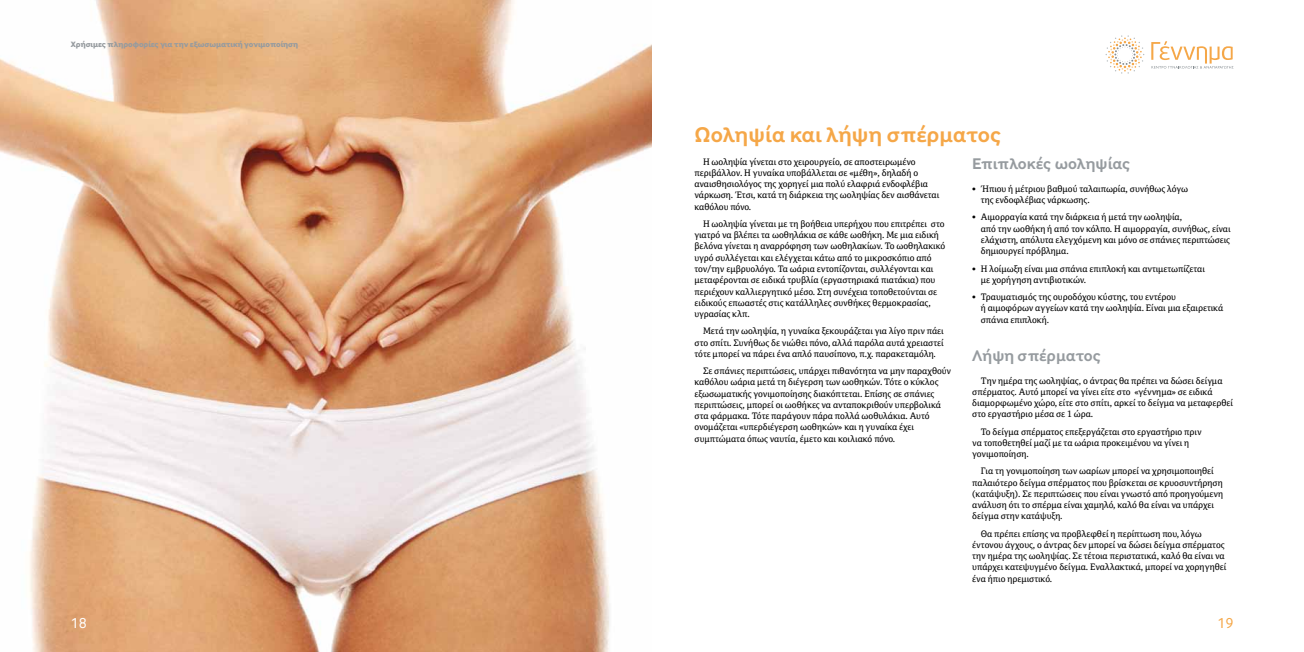
<style>
.page{position:relative;width:1304px;height:652px;background:#fff}
.page>*{position:absolute;margin:0;border:0;box-sizing:border-box;transform-origin:0 0}
.t1{font:700 22px "Inter Face Greek";color:#f5a748}
.t2{font:700 16px "Inter Face Greek";color:#969b9f}
.t3{font:15px "Inter Face Greek";color:#fff}
.t4{font:15px "Inter Face Greek";color:#f5a748}
.t5{font:9px/11.2px "Cordale Grk";color:#000}
.t6{font:8px "Inter Face Greek X Bold";color:#969b9f}
.s1{font-weight:700}
</style>
<div class="page">
<img style="left:0;top:0;width:652px;height:652px">
<svg style="left:1151px;top:41px;width:82px;height:28px"></svg>
<svg style="left:1106px;top:35px;width:38px;height:39px"></svg>
<p class="t6" style="left:71px;top:39px;width:229px">Χρήσιμες πληροφορίες για την εξωσωματική γονιμοποίηση</p>
<h1 class="t1" style="left:694px;top:122px;width:309px">Ωοληψία και λήψη σπέρματος</h1>
<p class="t5" style="left:694px;top:156px;width:246px;text-indent:9px">Η ωοληψία γίνεται στο χειρουργείο, σε αποστειρωμένο περιβάλλον. Η γυναίκα υποβάλλεται σε «μέθη», δηλαδή ο αναισθησιολόγος της χορηγεί μια πολύ ελαφριά ενδοφλέβια νάρκωση. Έτσι, κατά τη διάρκεια της ωοληψίας δεν αισθάνεται καθόλου πόνο.</p>
<p class="t5" style="left:694px;top:218px;width:252px;text-indent:9px">Η ωοληψία γίνεται με τη βοήθεια υπερήχου που επιτρέπει στο γιατρό να βλέπει τα ωοθηλάκια σε κάθε ωοθήκη. Με μια ειδική βελόνα γίνεται η αναρρόφηση των ωοθηλακίων. Το ωοθηλακικό υγρό συλλέγεται και ελέγχεται κάτω από το μικροσκόπιο από τον/την εμβρυολόγο. Τα ωάρια εντοπίζονται, συλλέγονται και μεταφέρονται σε ειδικά τρυβλία (εργαστηριακά πιατάκια) που περιέχουν καλλιεργητικό μέσο. Στη συνέχεια τοποθετούνται σε ειδικούς επωαστές στις κατάλληλες συνθήκες θερμοκρασίας, υγρασίας κλπ.</p>
<p class="t5" style="left:694px;top:326px;width:251px;text-align:justify;text-indent:9px">Μετά την ωοληψία, η γυναίκα ξεκουράζεται για λίγο πριν πάει στο σπίτι. Συνήθως δε νιώθει πόνο, αλλά παρόλα αυτά χρειαστεί τότε μπορεί να πάρει ένα απλό παυσίπονο, π.χ. παρακεταμόλη.</p>
<p class="t5" style="left:694px;top:365px;width:258px;text-indent:9px">Σε σπάνιες περιπτώσεις, υπάρχει πιθανότητα να μην παραχθούν καθόλου ωάρια μετά τη διέγερση των ωοθηκών. Τότε ο κύκλος εξωσωματικής γονιμοποίησης διακόπτεται. Επίσης σε σπάνιες περιπτώσεις, μπορεί οι ωοθήκες να ανταποκριθούν υπερβολικά στα φάρμακα. Τότε παράγουν πάρα πολλά ωοθυλάκια. Αυτό ονομάζεται «υπερδιέγερση ωοθηκών» και η γυναίκα έχει συμπτώματα όπως ναυτία, έμετο και κοιλιακό πόνο.</p>
<h2 class="t2" style="left:972px;top:155px;width:160px">Επιπλοκές ωοληψίας</h2>
<p class="t5" style="left:981px;top:183px;width:209px;text-indent:-9px"><span class="s1">•</span> Ήπιου ή μέτριου βαθμού ταλαιπωρία, συνήθως λόγω της ενδοφλέβιας νάρκωσης.</p>
<p class="t5" style="left:981px;top:212px;width:251px;text-indent:-9px"><span class="s1">•</span> Αιμορραγία κατά την διάρκεια ή μετά την ωοληψία,<br>από την ωοθήκη ή από τον κόλπο. Η αιμορραγία, συνήθως, είναι ελάχιστη, απόλυτα ελεγχόμενη και μόνο σε σπάνιες περιπτώσεις δημιουργεί πρόβλημα.</p>
<p class="t5" style="left:981px;top:263px;width:226px;text-indent:-9px"><span class="s1">•</span> Η λοίμωξη είναι μια σπάνια επιπλοκή και αντιμετωπίζεται με χορήγηση αντιβιοτικών.</p>
<p class="t5" style="left:981px;top:291px;width:244px;text-indent:-9px"><span class="s1">•</span> Τραυματισμός της ουροδόχου κύστης, του εντέρου<br>ή αιμοφόρων αγγείων κατά την ωοληψία. Είναι μια εξαιρετικά σπάνια επιπλοκή.</p>
<h2 class="t2" style="left:972px;top:346px;width:130px">Λήψη σπέρματος</h2>
<p class="t5" style="left:972px;top:375px;width:262px;text-indent:9px">Την ημέρα της ωοληψίας, ο άντρας θα πρέπει να δώσει δείγμα σπέρματος. Αυτό μπορεί να γίνει είτε στο «γέννημα» σε ειδικά διαμορφωμένο χώρο, είτε στο σπίτι, αρκεί το δείγμα να μεταφερθεί στο εργαστήριο μέσα σε 1 ώρα.</p>
<p class="t5" style="left:972px;top:426px;width:231px;text-indent:9px">Το δείγμα σπέρματος επεξεργάζεται στο εργαστήριο πριν να τοποθετηθεί μαζί με τα ωάρια προκειμένου να γίνει η γονιμοποίηση.</p>
<p class="t5" style="left:972px;top:466px;width:252px;text-indent:9px">Για τη γονιμοποίηση των ωαρίων μπορεί να χρησιμοποιηθεί παλαιότερο δείγμα σπέρματος που βρίσκεται σε κρυοσυντήρηση (κατάψυξη). Σε περιπτώσεις που είναι γνωστό από προηγούμενη ανάλυση ότι το σπέρμα είναι χαμηλό, καλό θα είναι να υπάρχει δείγμα στην κατάψυξη.</p>
<p class="t5" style="left:972px;top:528px;width:256px;text-indent:9px">Θα πρέπει επίσης να προβλεφθεί η περίπτωση που, λόγω έντονου άγχους, ο άντρας δεν μπορεί να δώσει δείγμα σπέρματος την ημέρα της ωοληψίας. Σε τέτοια περιστατικά, καλό θα είναι να υπάρχει κατεψυγμένο δείγμα. Εναλλακτικά, μπορεί να χορηγηθεί ένα ήπιο ηρεμιστικό.</p>
<h3 class="t3" style="left:71px;top:614px;width:18px">18</h3>
<h3 class="t4" style="left:1217px;top:614px;width:18px">19</h3>
</div>
